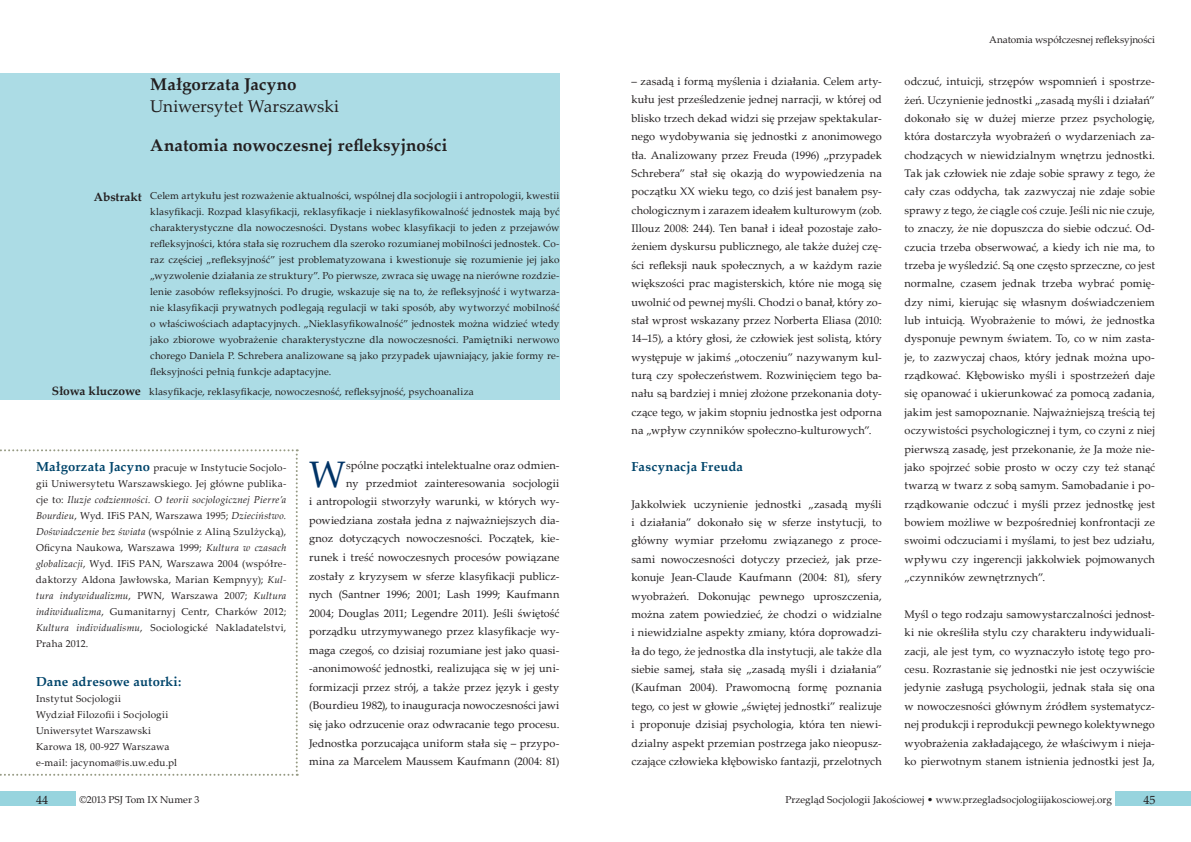
<style>
.page{position:relative;width:1191px;height:842px;background:#fff}
.page>*{position:absolute;margin:0;border:0;box-sizing:border-box;transform-origin:0 0}
.t1{font:36.9px "Palatino Linotype";color:#036}
.t2{font:700 17px "Palatino Linotype";letter-spacing:.01em;color:#231f20}
.t3{font:17px "Palatino Linotype";color:#231f20}
.t4{font:700 13px "Palatino Linotype";letter-spacing:.02em;color:#01456b}
.t5{font:700 12px "Palatino Linotype";letter-spacing:-.01em;color:#231f20}
.t6{font:12px "Palatino Linotype";color:#231f20}
.t7{font:11px/18.4px "Palatino Linotype";letter-spacing:.005em;color:#231f20;text-align:justify}
.t8{font:10px/16px "Palatino Linotype";letter-spacing:.01em;color:#231f20;text-align:justify}
.t9{font:10px "Palatino Linotype";letter-spacing:-.01em;color:#231f20}
.s1{font-weight:700;font-size:13px;color:#01456b}
.s2{font-style:italic}
</style>
<div class="page">
<div style="left:1115px;top:791px;width:76px;height:15px;background:#97d4de"></div>
<div style="left:0;top:791px;width:76px;height:15px;background:#97d4de"></div>
<svg style="left:0;top:449px;width:298px;height:327px"></svg>
<div style="left:0;top:73px;width:559px;height:326px;background:#acdce5"></div>
<h2 class="t2" style="left:150px;top:73px;width:148px">Małgorzata Jacyno</h2>
<h2 class="t3" style="left:150px;top:95px;width:190px">Uniwersytet Warszawski</h2>
<h2 class="t2" style="left:150px;top:133px;width:298px">Anatomia nowoczesnej refleksyjności</h2>
<p class="t8" style="left:150px;top:188px;width:411px">Celem artykułu jest rozważenie aktualności, wspólnej dla socjologii i antropologii, kwestii klasyfikacji. Rozpad klasyfikacji, reklasyfikacje i nieklasyfikowalność jednostek mają być charakterystyczne dla nowoczesności. Dystans wobec klasyfikacji to jeden z przejawów refleksyjności, która stała się rozruchem dla szeroko rozumianej mobilności jednostek. Co&shy;raz częściej „refleksyjność” jest problematyzowana i kwestionuje się rozumienie jej jako „wyzwolenie działania ze struktury”. Po pierwsze, zwraca się uwagę na nierówne rozdzie&shy;lenie zasobów refleksyjności. Po drugie, wskazuje się na to, że refleksyjność i wytwarza&shy;nie klasyfikacji prywatnych podlegają regulacji w taki sposób, aby wytworzyć mobilność o właściwościach adaptacyjnych. „Nieklasyfikowalność” jednostek można widzieć wtedy jako zbiorowe wyobrażenie charakterystyczne dla nowoczesności. Pamiętniki nerwowo chorego Daniela P. Schrebera analizowane są jako przypadek ujawniający, jakie formy re&shy;fleksyjności pełnią funkcje adaptacyjne.</p>
<p class="t8" style="left:149px;top:383px;width:326px">klasyfikacje, reklasyfikacje, nowoczesność, refleksyjność, psychoanaliza</p>
<p class="t5" style="left:94px;top:188px;width:50px">Abstrakt</p>
<p class="t5" style="left:52px;top:382px;width:90px">Słowa kluczowe</p>
<p class="t8" style="left:36px;top:459px;width:252px"><span class="s1">Małgorzata Jacyno</span> pracuje w Instytucie Socjolo&shy;gii Uniwersytetu Warszawskiego. Jej główne publika&shy;cje to: <span class="s2">Iluzje codzienności. O teorii socjologicznej Pierre’a Bourdieu</span>, Wyd. IFiS PAN, Warszawa 1995; <span class="s2">Dzieciństwo.<br>Doświadczenie bez świata</span> (wspólnie z Aliną Szulżycką), Oficyna Naukowa, Warszawa 1999; <span class="s2">Kultura w czasach globalizacji</span>, Wyd. IFiS PAN, Warszawa 2004 (współre&shy;daktorzy Aldona Jawłowska, Marian Kempnyy); <span class="s2">Kul&shy;tura indywidualizmu</span>, PWN, Warszawa 2007; <span class="s2">Kultura indiwidualizma</span>, Gumanitarnyj Centr, Charków 2012; <span class="s2">Kultura individualismu</span>, Sociologické Nakladatelstvi, Praha 2012.</p>
<p class="t4" style="left:36px;top:672px;width:147px">Dane adresowe autorki:</p>
<p class="t8" style="left:36px;top:690px;width:142px;text-align:left">Instytut Socjologii<br>Wydział Filozofii i Socjologii<br>Uniwersytet Warszawski<br>Karowa 18, 00-927 Warszawa e-mail: jacynoma@is.uw.edu.pl</p>
<p class="t7" style="left:309px;top:455px;width:252px;text-align:right">spólne początki intelektualne oraz odmien-<br>ny przedmiot zainteresowania socjologii<br>i antropologii stworzyły warunki, w których wy&shy;powiedziana została jedna z najważniejszych dia&shy;gnoz dotyczących nowoczesności. Początek, kie&shy;runek i treść nowoczesnych procesów powiązane zostały z kryzysem w sferze klasyfikacji publicz&shy;nych (Santner 1996; 2001; Lash 1999; Kaufmann 2004; Douglas 2011; Legendre 2011). Jeśli świętość porządku utrzymywanego przez klasyfikacje wy&shy;maga czegoś, co dzisiaj rozumiane jest jako quasi--anonimowość jednostki, realizująca się w jej uni&shy;formizacji przez strój, a także przez język i gesty (Bourdieu 1982), to inauguracja nowoczesności jawi się jako odrzucenie oraz odwracanie tego procesu.<br>Jednostka porzucająca uniform stała się – przypo&shy;mina za Marcelem Maussem Kaufmann (2004: 81)</p>
<h1 class="t1" style="left:309px;top:448px;width:38px">W</h1>
<p class="t7" style="left:631px;top:72px;width:252px">– zasadą i formą myślenia i działania. Celem arty&shy;kułu jest prześledzenie jednej narracji, w której od blisko trzech dekad widzi się przejaw spektakular&shy;nego wydobywania się jednostki z anonimowego tła. Analizowany przez Freuda (1996) „przypadek Schrebera” stał się okazją do wypowiedzenia na początku XX wieku tego, co dziś jest banałem psy&shy;chologicznym i zarazem ideałem kulturowym (zob.<br>Illouz 2008: 244). Ten banał i ideał pozostaje zało&shy;żeniem dyskursu publicznego, ale także dużej czę&shy;ści refleksji nauk społecznych, a w każdym razie większości prac magisterskich, które nie mogą się uwolnić od pewnej myśli. Chodzi o banał, który zo&shy;stał wprost wskazany przez Norberta Eliasa (2010:<br>14–15), a który głosi, że człowiek jest solistą, który występuje w jakimś „otoczeniu” nazywanym kul&shy;turą czy społeczeństwem. Rozwinięciem tego ba&shy;nału są bardziej i mniej złożone przekonania doty&shy;czące tego, w jakim stopniu jednostka jest odporna na „wpływ czynników społeczno-kulturowych”.</p>
<p class="t4" style="left:631px;top:457px;width:113px">Fascynacja Freuda</p>
<p class="t7" style="left:631px;top:494px;width:252px">Jakkolwiek uczynienie jednostki „zasadą myśli i działania” dokonało się w sferze instytucji, to główny wymiar przełomu związanego z proce&shy;sami nowoczesności dotyczy przecież, jak prze&shy;konuje Jean-Claude Kaufmann (2004: 81), sfery wyobrażeń. Dokonując pewnego uproszczenia, można zatem powiedzieć, że chodzi o widzialne i niewidzialne aspekty zmiany, która doprowadzi&shy;ła do tego, że jednostka dla instytucji, ale także dla siebie samej, stała się „zasadą myśli i działania” (Kaufman 2004). Prawomocną formę poznania tego, co jest w głowie „świętej jednostki” realizuje i proponuje dzisiaj psychologia, która ten niewi&shy;dzialny aspekt przemian postrzega jako nieopusz&shy;czające człowieka kłębowisko fantazji, przelotnych</p>
<p class="t8" style="left:989px;top:32px;width:167px">Anatomia współczesnej refleksyjności</p>
<p class="t7" style="left:904px;top:72px;width:252px">odczuć, intuicji, strzępów wspomnień i spostrze&shy;żeń. Uczynienie jednostki „zasadą myśli i działań” dokonało się w dużej mierze przez psychologię, która dostarczyła wyobrażeń o wydarzeniach za&shy;chodzących w niewidzialnym wnętrzu jednostki.<br>Tak jak człowiek nie zdaje sobie sprawy z tego, że cały czas oddycha, tak zazwyczaj nie zdaje sobie sprawy z tego, że ciągle coś czuje. Jeśli nic nie czuje, to znaczy, że nie dopuszcza do siebie odczuć. Od&shy;czucia trzeba obserwować, a kiedy ich nie ma, to trzeba je wyśledzić. Są one często sprzeczne, co jest normalne, czasem jednak trzeba wybrać pomię&shy;dzy nimi, kierując się własnym doświadczeniem lub intuicją. Wyobrażenie to mówi, że jednostka dysponuje pewnym światem. To, co w nim zasta&shy;je, to zazwyczaj chaos, który jednak można upo&shy;rządkować. Kłębowisko myśli i spostrzeżeń daje się opanować i ukierunkować za pomocą zadania, jakim jest samopoznanie. Najważniejszą treścią tej oczywistości psychologicznej i tym, co czyni z niej pierwszą zasadę, jest przekonanie, że Ja może nie&shy;jako spojrzeć sobie prosto w oczy czy też stanąć twarzą w twarz z sobą samym. Samobadanie i po&shy;rządkowanie odczuć i myśli przez jednostkę jest bowiem możliwe w bezpośredniej konfrontacji ze swoimi odczuciami i myślami, to jest bez udziału, wpływu czy ingerencji jakkolwiek pojmowanych „czynników zewnętrznych”.</p>
<p class="t7" style="left:904px;top:605px;width:252px">Myśl o tego rodzaju samowystarczalności jednost&shy;ki nie określiła stylu czy charakteru indywiduali&shy;zacji, ale jest tym, co wyznaczyło istotę tego pro&shy;cesu. Rozrastanie się jednostki nie jest oczywiście jedynie zasługą psychologii, jednak stała się ona w nowoczesności głównym źródłem systematycz&shy;nej produkcji i reprodukcji pewnego kolektywnego wyobrażenia zakładającego, że właściwym i nieja&shy;ko pierwotnym stanem istnienia jednostki jest Ja,</p>
<p class="t6" style="left:36px;top:791px;width:14px">44</p>
<p class="t9" style="left:79px;top:792px;width:122px">©2013 PSJ Tom IX Numer 3</p>
<p class="t8" style="left:785px;top:791px;width:328px">Przegląd Socjologii Jakościowej • www.przegladsocjologiijakosciowej.org</p>
<p class="t6" style="left:1143px;top:791px;width:13px">45</p>
</div>
